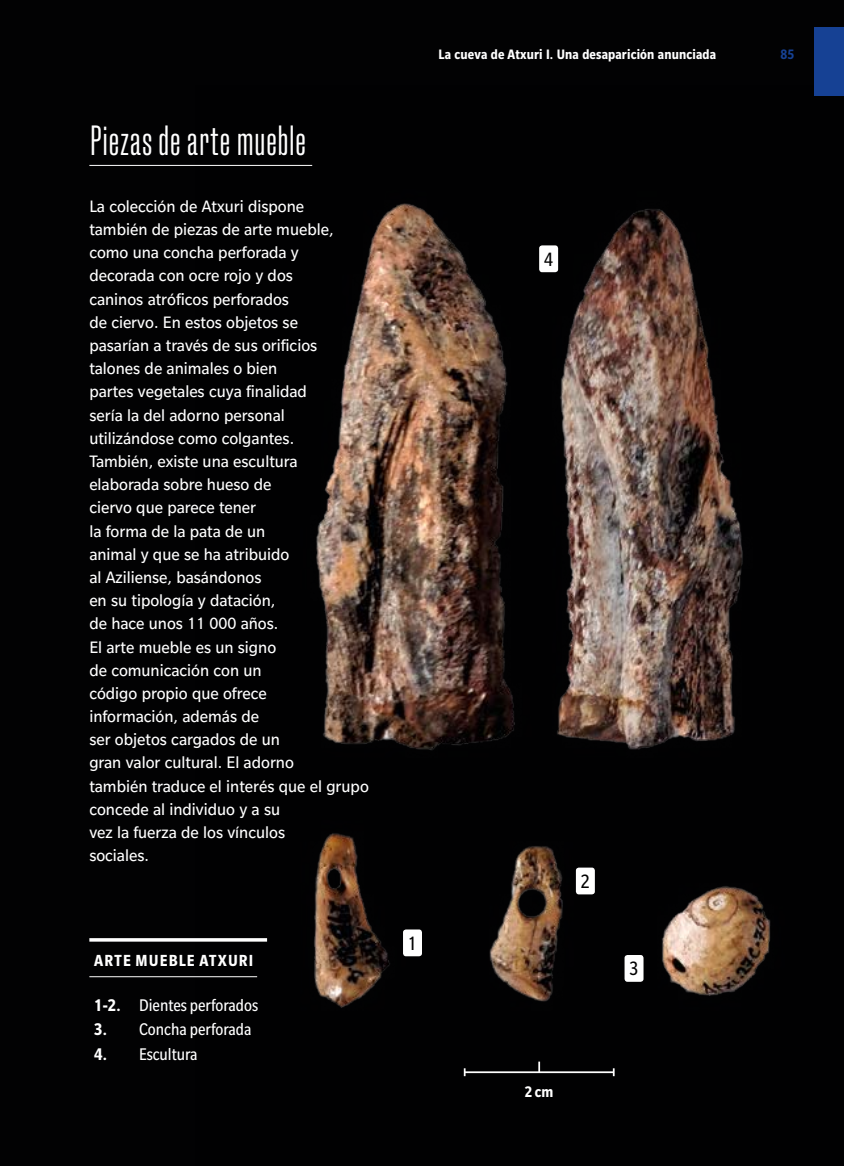
<style>
.page{position:relative;width:844px;height:1166px;background:#fff}
.page>*{position:absolute;margin:0;border:0;box-sizing:border-box;transform-origin:0 0}
.t1{font:300 condensed 42px "Fixture";letter-spacing:.005em;color:#fff}
.t2{font:condensed 21px "Slate Pro";color:#000}
.t3{font:condensed 18.38px "Slate Pro";color:#fff}
.t4{font:17.85px/23.1px "Slate Pro";color:#fff;scale:.96 1}
.t5{font:700 condensed 17.5px "Slate Pro";color:#fff}
.t6{font:700 condensed 16.62px "Slate Pro";color:#fff}
.t7{font:700 condensed 14.88px "Slate Pro";letter-spacing:.01em;color:#fff}
.t8{font:700 condensed 14.88px "Slate Pro";color:#164194}
.s1{font-weight:700}
</style>
<div class="page">
<div style="left:0;top:0;width:843px;height:1166px;background:#020203"></div>
<img style="left:195px;top:164px;width:576px;height:913px">
<hr style="left:89px;top:165px;width:223px;height:1px;background:#fff">
<hr style="left:464px;top:1071px;width:149px;height:2px;background:#fff">
<svg style="left:463px;top:1068px;width:2px;height:8px"></svg>
<svg style="left:612px;top:1068px;width:2px;height:8px"></svg>
<svg style="left:538px;top:1061px;width:2px;height:11px"></svg>
<hr style="left:89px;top:938px;width:178px;height:3px;background:#fff">
<hr style="left:89px;top:976px;width:168px;height:1px;background:#fff">
<div style="left:539px;top:245px;width:19px;height:27px;background:#fff;border-radius:3px"></div>
<div style="left:403px;top:929px;width:19px;height:27px;background:#fff;border-radius:3px"></div>
<div style="left:575px;top:867px;width:19px;height:27px;background:#fff;border-radius:3px"></div>
<div style="left:624px;top:955px;width:19px;height:27px;background:#fff;border-radius:3px"></div>
<div style="left:814px;top:28px;width:29px;height:68px;background:#164194"></div>
<h1 class="t1" style="left:89px;top:115px;width:218px">Piezas de arte mueble</h1>
<p class="t4" style="left:89px;top:194px;width:292px">La colección de Atxuri dispone<br>también de piezas de arte mueble, como una concha perforada y<br>decorada con ocre rojo y dos<br>caninos atróficos perforados<br>de ciervo. En estos objetos se<br>pasarían a través de sus orificios talones de animales o bien<br>partes vegetales cuya finalidad<br>sería la del adorno personal utilizándose como colgantes.<br>También, existe una escultura elaborada sobre hueso de<br>ciervo que parece tener<br>la forma de la pata de un<br>animal y que se ha atribuido<br>al Aziliense, basándonos<br>en su tipología y datación,<br>de hace unos 11 000 años.<br>El arte mueble es un signo<br>de comunicación con un<br>código propio que ofrece<br>información, además de<br>ser objetos cargados de un<br>gran valor cultural. El adorno<br>también traduce el interés que el grupo concede al individuo y a su<br>vez la fuerza de los vínculos<br>sociales.</p>
<p class="t5" style="left:94px;top:951px;width:20px">Arte</p>
<p class="t5" style="left:135px;top:951px;width:11px">mueble</p>
<p class="t5" style="left:199px;top:951px;width:20px">Atxuri</p>
<p class="t3" style="left:94px;top:995px;width:165px"><span class="s1">1-2.</span> Dientes perforados</p>
<p class="t3" style="left:94px;top:1020px;width:158px"><span class="s1">3.</span> Concha perforada</p>
<p class="t3" style="left:94px;top:1044px;width:105px"><span class="s1">4.</span> Escultura</p>
<p class="t7" style="left:438px;top:47px;width:279px">La cueva de Atxuri I. Una desaparición anunciada</p>
<p class="t8" style="left:780px;top:47px;width:15px">85</p>
<p class="t2" style="left:544px;top:248px;width:11px">4</p>
<p class="t2" style="left:408px;top:932px;width:11px">1</p>
<p class="t2" style="left:580px;top:870px;width:11px">2</p>
<p class="t2" style="left:629px;top:958px;width:11px">3</p>
<p class="t6" style="left:524px;top:1082px;width:30px">2 cm</p>
</div>
